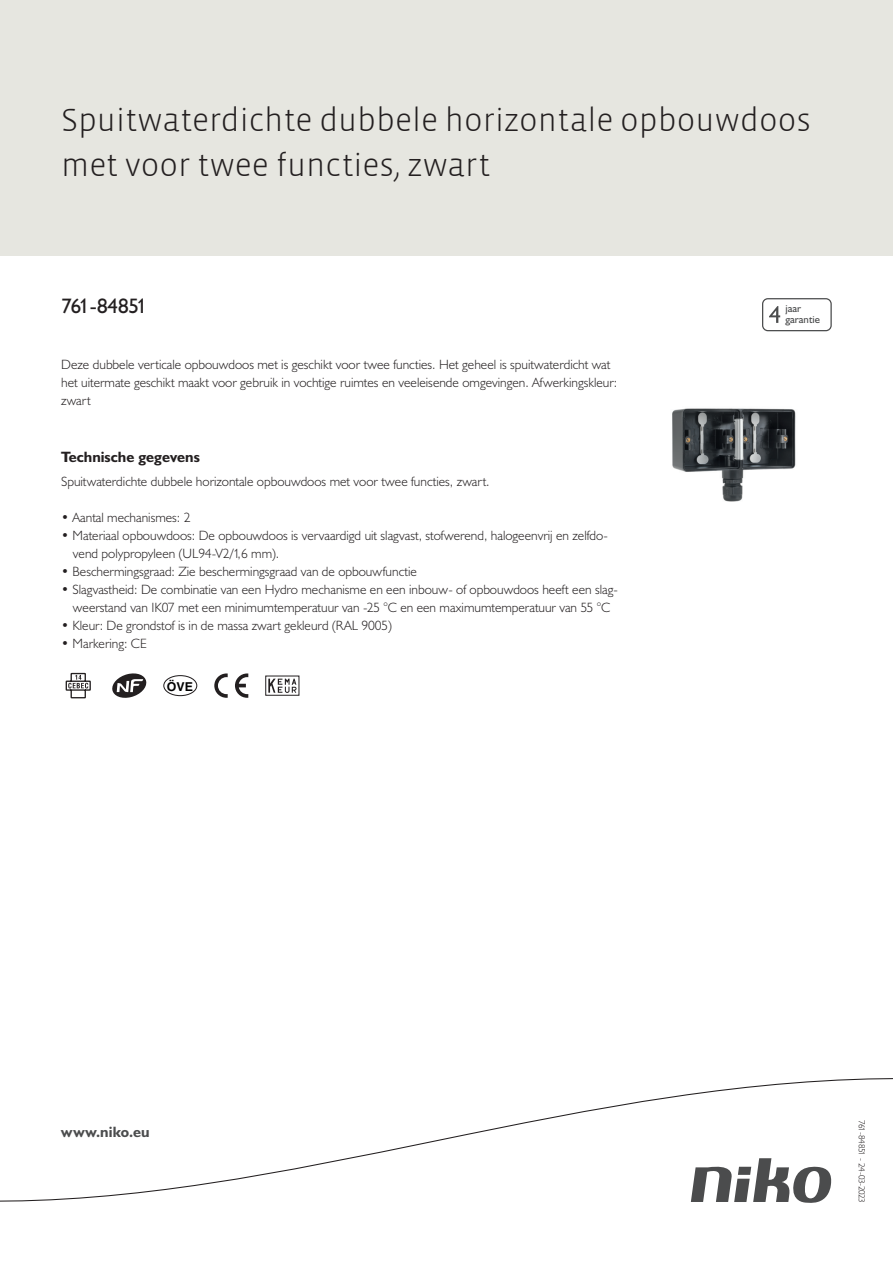
<style>
.page{position:relative;width:893px;height:1263px;background:#fff}
.page>*{position:absolute;margin:0;border:0;box-sizing:border-box;transform-origin:0 0}
.Title_datasheets{font:300 33px/45px "Vista Sans";color:#231f20}
.Article_number{font:21px "Humanist 521 BT";letter-spacing:-.035em;color:#231f20}
.Titles_parts{font:700 15px "Humanist 521 BT";color:#231f20}
.titel_afbeelding{font:700 15px "Humanist 521 BT";letter-spacing:.005em;color:#4b4c4d}
.USP_Bullets{font:300 13.5px/18px "Humanist 521 BT";color:#231f20}
.Platte_tekst_CAB{font:300 13.5px/18px "Humanist 521 BT";color:#231f20}
.t1{font:700 12.3px "Helvetica";color:#000}
.t2{font:10.8px/10.8px "Humanist 521 BT";color:#4b4c4d}
.Revision{font:300 9px "Humanist 521 BT";letter-spacing:-.05em;color:#231f20}
</style>
<div class="page">
<div style="left:0;top:0;width:893px;height:255px;background:#e6e6e0"></div>
<svg style="left:66px;top:673px;width:25px;height:25px"></svg>
<svg style="left:112px;top:673px;width:34px;height:25px"></svg>
<div style="left:163px;top:675px;width:34px;height:21px;border:1px solid #231f20;border-radius:50%"></div>
<svg style="left:235px;top:673px;width:13px;height:25px"></svg>
<svg style="left:214px;top:673px;width:14px;height:25px"></svg>
<svg style="left:268px;top:679px;width:29px;height:14px"></svg>
<div style="left:265px;top:676px;width:34px;height:20px;border:1px solid #231f20"></div>
<svg style="left:762px;top:298px;width:70px;height:33px"></svg>
<svg style="left:0;top:1078px;width:893px;height:125px"></svg>
<img style="left:672px;top:408px;width:124px;height:94px">
<p class="Title_datasheets" style="left:61px;top:98px;width:751px">Spuitwaterdichte dubbele horizontale opbouwdoos met voor twee functies, zwart</p>
<p class="Article_number" style="left:61px;top:293px;width:88px">761-84851</p>
<p class="t2" style="left:785px;top:303px;width:36px">jaar garantie</p>
<p class="Platte_tekst_CAB" style="left:61px;top:355px;width:558px">Deze dubbele verticale opbouwdoos met is geschikt voor twee functies. Het geheel is spuitwaterdicht wat het uitermate geschikt maakt voor gebruik in vochtige ruimtes en veeleisende omgevingen. Afwerkingskleur: zwart</p>
<p class="Titles_parts" style="left:61px;top:447px;width:140px">Technische gegevens</p>
<p class="Platte_tekst_CAB" style="left:61px;top:472px;width:430px">Spuitwaterdichte dubbele horizontale opbouwdoos met voor twee functies, zwart.</p>
<p class="USP_Bullets" style="left:61px;top:508px;width:131px">• Aantal mechanismes: 2</p>
<p class="USP_Bullets" style="left:73px;top:526px;width:537px;text-indent:-12px">• Materiaal opbouwdoos: De opbouwdoos is vervaardigd uit slagvast, stofwerend, halogeenvrij en zelfdo&shy;vend polypropyleen (UL94-V2/1,6 mm).</p>
<p class="USP_Bullets" style="left:61px;top:562px;width:357px">• Beschermingsgraad: Zie beschermingsgraad van de opbouwfunctie</p>
<p class="USP_Bullets" style="left:61px;top:580px;width:558px;text-align:center">• Slagvastheid: De combinatie van een Hydro mechanisme en een inbouw- of opbouwdoos heeft een slag&shy;weerstand van IK07 met een minimumtemperatuur van -25 °C en een maximumtemperatuur van 55 °C</p>
<p class="USP_Bullets" style="left:61px;top:616px;width:332px">• Kleur: De grondstof is in de massa zwart gekleurd (RAL 9005)</p>
<p class="USP_Bullets" style="left:61px;top:634px;width:87px">• Markering: CE</p>
<p class="t1" style="left:167px;top:679px;width:28px">ÖVE</p>
<p class="titel_afbeelding" style="left:61px;top:1122px;width:90px">www.niko.eu</p>
<p class="Revision" style="left:868px;top:1120px;width:84px;rotate:90deg">761-84851 - 24-03-2023</p>
</div>
